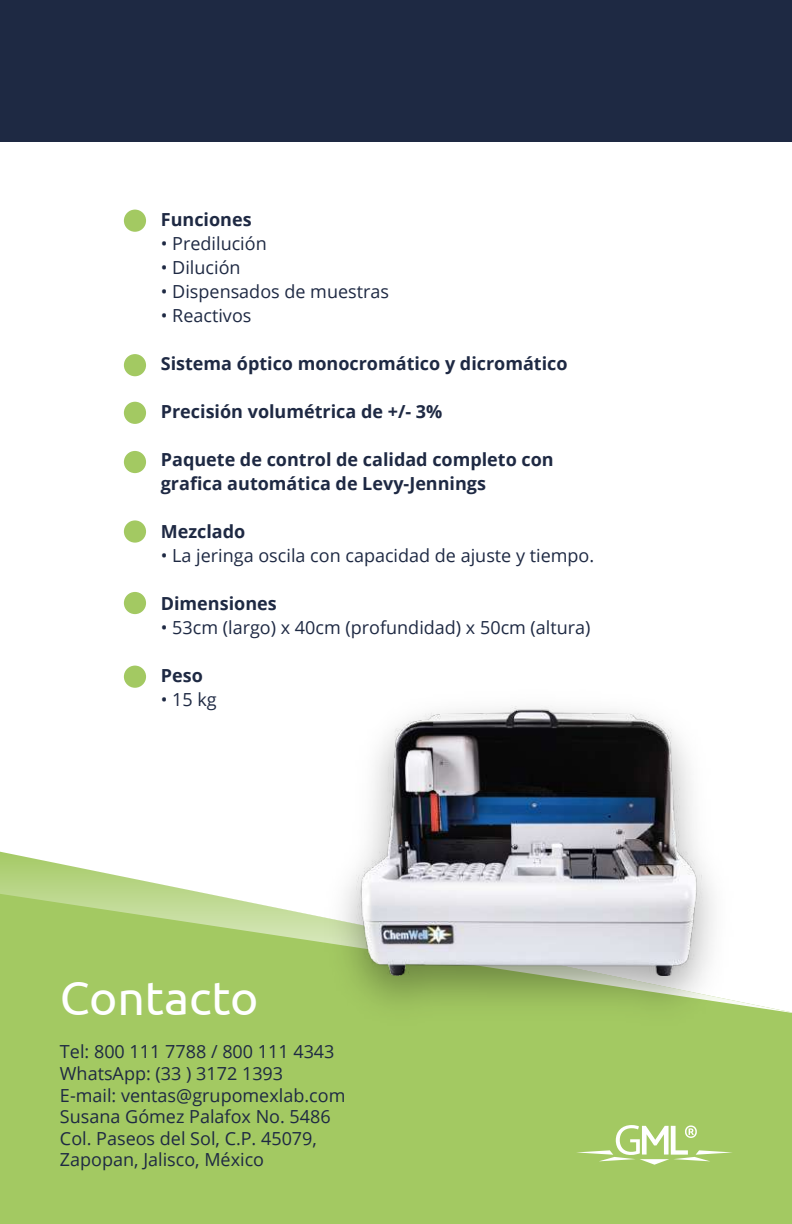
<style>
.page{position:relative;width:792px;height:1224px;background:#fff}
.page>*{position:absolute;margin:0;border:0;box-sizing:border-box;transform-origin:0 0}
.t1{font:48px "Ubuntu";color:#fff}
.t2{font:18px/21.6px "Open Sans";color:#1e2943}
.t3{font:700 18px/24px "Open Sans";color:#1e2943}
</style>
<div class="page">
<div style="left:0;top:1013px;width:792px;height:211px;background:#a3c962"></div>
<svg style="left:0;top:851px;width:792px;height:162px"></svg>
<div style="left:0;top:0;width:792px;height:142px;background:#1e2943"></div>
<svg style="left:576px;top:1125px;width:157px;height:40px;background:#b5d382"></svg>
<img style="left:310px;top:705px;width:437px;height:340px">
<img style="left:357px;top:706px;width:345px;height:270px">
<div style="left:124px;top:210px;width:22px;height:22px;background:#a3c962;border-radius:50%"></div>
<div style="left:124px;top:402px;width:22px;height:22px;background:#a3c962;border-radius:50%"></div>
<div style="left:124px;top:354px;width:22px;height:22px;background:#a3c962;border-radius:50%"></div>
<div style="left:124px;top:451px;width:22px;height:22px;background:#a3c962;border-radius:50%"></div>
<div style="left:124px;top:592px;width:22px;height:22px;background:#a3c962;border-radius:50%"></div>
<div style="left:124px;top:666px;width:22px;height:22px;background:#a3c962;border-radius:50%"></div>
<div style="left:124px;top:520px;width:22px;height:23px;background:#a3c962;border-radius:50%"></div>
<p class="t3" style="left:161px;top:207px;width:92px">Funciones</p>
<p class="t2" style="left:161px;top:232px;width:107px">• Predilución</p>
<p class="t2" style="left:161px;top:256px;width:81px">• Dilución</p>
<p class="t2" style="left:161px;top:280px;width:230px">• Dispensados de muestras</p>
<p class="t2" style="left:161px;top:304px;width:92px">• Reactivos</p>
<p class="t3" style="left:161px;top:351px;width:408px">Sistema óptico monocromático y dicromático</p>
<p class="t3" style="left:161px;top:399px;width:283px">Precisión volumétrica de +/- 3%</p>
<p class="t3" style="left:161px;top:447px;width:394px">Paquete de control de calidad completo con grafica automática de Levy-Jennings</p>
<p class="t3" style="left:161px;top:519px;width:86px">Mezclado</p>
<p class="t2" style="left:161px;top:544px;width:435px">• La jeringa oscila con capacidad de ajuste y tiempo.</p>
<p class="t3" style="left:161px;top:591px;width:117px">Dimensiones</p>
<p class="t2" style="left:161px;top:616px;width:431px">• 53cm (largo) x 40cm (profundidad) x 50cm (altura)</p>
<p class="t3" style="left:161px;top:663px;width:44px">Peso</p>
<p class="t2" style="left:161px;top:688px;width:58px">• 15 kg</p>
<h1 class="t1" style="left:60px;top:969px;width:200px">Contacto</h1>
<p class="t2" style="left:60px;top:1041px;width:287px">Tel: 800 111 7788 / 800 111 4343<br>WhatsApp: (33 ) 3172 1393<br>E-mail: ventas@grupomexlab.com<br>Susana Gómez Palafox No. 5486<br>Col. Paseos del Sol, C.P. 45079,<br>Zapopan, Jalisco, México</p>
</div>
